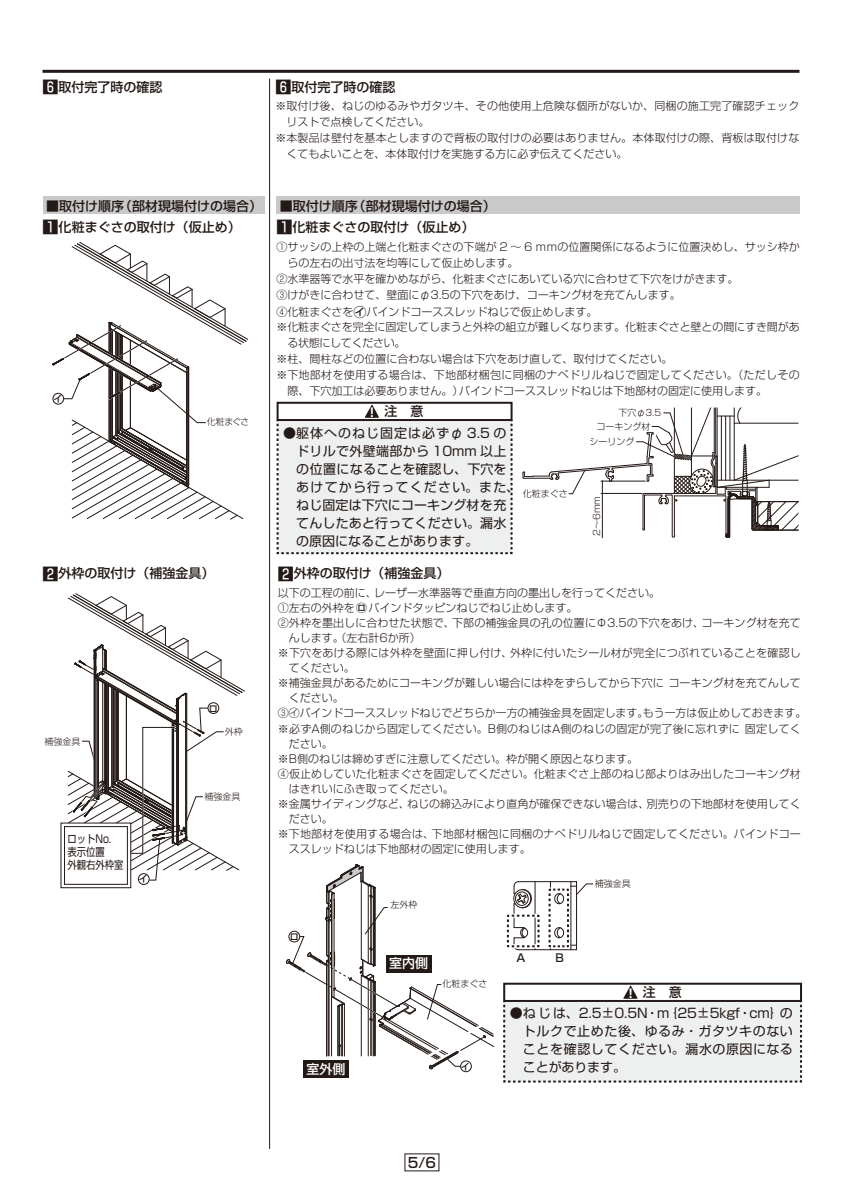
<style>
.page{position:relative;width:842px;height:1191px;background:#fff}
.page>*{position:absolute;margin:0;border:0;box-sizing:border-box;transform-origin:0 0}
.t1{font:14px "Shin Go Pro Medium 90 msp RKSJ H";color:#231916}
.t2{font:13px/18px "Shin Go Pro Regular 90 msp RKSJ H";letter-spacing:.025em;color:#231916}
.t3{font:13px/21.7px "Shin Go Pro Medium 90 msp RKSJ H";color:#231916}
.t4{font:13px "Shin Go Pro Medium 90 msp RKSJ H";color:#fff}
.t5{font:11px/15px "Shin Go Pro Light 90 msp RKSJ H";color:#231916}
.t6{font:11px "Shin Go Pro Light 90 msp RKSJ H";letter-spacing:.02em;color:#231916}
.t7{font:11px "Shin Go Pro Light 90 msp RKSJ H";letter-spacing:.025em;color:#231916}
.t8{font:11px/13px "Shin Go Pro Regular 90 msp RKSJ H";color:#231916;scale:.85 1}
.t9{font:11px "Shin Go Pro Light 90 msp RKSJ H";letter-spacing:-.025em;color:#231916}
.t10{font:11px "Shin Go Pro Medium 90 msp RKSJ H";color:#231916}
.t11{font:9px "Shin Go Pro Light 90 msp RKSJ H";color:#231916}
.t12{font:9px "Shin Go Pro Medium 90 msp RKSJ H";color:#231916}
.t13{font:8.9px "Shin Go Pro Light 90 msp RKSJ H";letter-spacing:-.06em;color:#231916}
.s1{font-size:16px}
.s2{font-family:"Shin Go Pro Medium 90 msp RKSJ H";font-size:13px}
.s3{font-family:"Shin Go Pro Bold 90 msp RKSJ H";font-size:12.1px;color:#fff}
.s4{font-family:"Shin Go Pro Medium 90 msp RKSJ H"}
</style>
<div class="page">
<hr style="left:43px;top:70px;width:756px;height:3px;background:#231916">
<hr style="left:269px;top:79px;width:1px;height:1069px;background:#231916">
<div style="left:43px;top:197px;width:221px;height:17px;background:#c9c9ca"></div>
<svg style="left:52px;top:242px;width:195px;height:277px"></svg>
<div style="left:276px;top:197px;width:524px;height:17px;background:#c9c9ca"></div>
<div style="left:277px;top:402px;width:236px;height:19px;border:2px solid #231916"></div>
<svg style="left:276px;top:404px;width:237px;height:151px;background:#e9e9e9"></svg>
<svg style="left:522px;top:407px;width:276px;height:131px"></svg>
<div style="left:138px;top:873px;width:11px;height:11px;border:1px solid #231916;border-radius:50%"></div>
<div style="left:61px;top:823px;width:70px;height:64px;background:linear-gradient(to right,#fff,#fff)"></div>
<div style="left:61px;top:822px;width:70px;height:66px;border:1px solid #231916"></div>
<div style="left:64px;top:826px;width:64px;height:58px;border:1px solid #231916"></div>
<svg style="left:67px;top:593px;width:178px;height:287px"></svg>
<div style="left:303px;top:1060px;width:46px;height:17px;background:#231916"></div>
<div style="left:461px;top:1061px;width:10px;height:10px;background:#aba7a6;border-radius:50%"></div>
<div style="left:460px;top:1060px;width:11px;height:11px;border:1px solid #231916;border-radius:50%"></div>
<svg style="left:286px;top:864px;width:208px;height:205px"></svg>
<div style="left:503px;top:982px;width:299px;height:20px;border:2px solid #231916"></div>
<svg style="left:503px;top:985px;width:300px;height:98px"></svg>
<hr style="left:518px;top:881px;width:58px;height:1px;background:#231916">
<hr style="left:571px;top:881px;width:1px;height:68px;background:#231916">
<hr style="left:518px;top:949px;width:58px;height:1px;background:#231916">
<hr style="left:576px;top:881px;width:1px;height:68px;background:#231916">
<hr style="left:550px;top:881px;width:1px;height:68px;background:#231916">
<svg style="left:506px;top:881px;width:34px;height:69px"></svg>
<svg style="left:548px;top:883px;width:45px;height:65px"></svg>
<p class="t3" style="left:43px;top:78px;width:121px"><span class="s1">6</span>取付完了時の確認</p>
<p class="t3" style="left:275px;top:78px;width:121px"><span class="s1">6</span>取付完了時の確認</p>
<p class="t5" style="left:275px;top:100px;width:525px">※ 取付け後、ねじのゆるみやガタツキ、その他使用上危険な個所がないか、同梱の施工完了確認チェック</p>
<p class="t5" style="left:286px;top:116px;width:144px">リストで点検してください。</p>
<p class="t5" style="left:275px;top:132px;width:525px">※ 本製品は壁付を基本としますので背板の取付けの必要はありません。本体取付けの際、背板は取付けな</p>
<p class="t5" style="left:286px;top:148px;width:342px">くてもよいことを、本体取付けを実施する方に必ず伝えてください。</p>
<p class="t3" style="left:43px;top:197px;width:221px">■取付け順序（部材現場付けの場合）<br><span class="s1">1</span>化粧まぐさの取付け（仮止め）</p>
<p class="t12" style="left:54px;top:395px;width:10px">イ</p>
<p class="t13" style="left:207px;top:418px;width:44px">化粧まぐさ</p>
<p class="t3" style="left:42px;top:564px;width:173px"><span class="s1">2</span>外枠の取付け（補強金具）</p>
<p class="t11" style="left:45px;top:738px;width:37px">補強金具</p>
<p class="t8" style="left:67px;top:834px;width:67px">ロットNo.<br>表示位置<br>外観右外枠室</p>
<p class="t12" style="left:139px;top:875px;width:10px">イ</p>
<p class="t12" style="left:209px;top:704px;width:10px">ロ</p>
<p class="t11" style="left:225px;top:728px;width:19px">外枠</p>
<p class="t11" style="left:204px;top:793px;width:37px">補強金具</p>
<p class="t3" style="left:276px;top:197px;width:221px">■取付け順序（部材現場付けの場合）<br><span class="s1">1</span>化粧まぐさの取付け（仮止め）</p>
<p class="t5" style="left:276px;top:240px;width:525px">① サッシの上枠の上端と化粧まぐさの下端が 2 ～ 6 ｍｍの位置関係になるように位置決めし、サッシ枠か</p>
<p class="t5" style="left:287px;top:256px;width:232px">らの左右の出寸法を均等にして仮止めします。</p>
<p class="t5" style="left:276px;top:272px;width:463px">②水準器等で水平を確かめながら、化粧まぐさにあいている穴に合わせて下穴をけがきます。</p>
<p class="t5" style="left:276px;top:288px;width:406px">③けがきに合わせて、壁面にφ3.5の下穴をあけ、コーキング材を充てんします。</p>
<p class="t5" style="left:276px;top:305px;width:525px">④ 化粧まぐさを<span class="s2">㋑</span>バインドコーススレッドねじで仮止めします。<br>※ 化粧まぐさを完全に固定してしまうと外枠の組立が難しくなります。化粧まぐさと壁との間にすき間があ</p>
<p class="t9" style="left:287px;top:338px;width:120px">る状態にしてください。</p>
<p class="t5" style="left:276px;top:352px;width:397px">※柱、間柱などの位置に合わない場合は下穴をあけ直して、取付けてください。</p>
<p class="t7" style="left:276px;top:370px;width:525px">※ 下地部材を使用する場合は、下地部材梱包に同梱のナベドリルねじで固定してください。（ただしその</p>
<p class="t5" style="left:287px;top:384px;width:481px">際、下穴加工は必要ありません。）バインドコーススレッドねじは下地部材の固定に使用します。</p>
<p class="t3" style="left:370px;top:402px;width:55px"><span class="s3">!</span> 注　意</p>
<p class="t2" style="left:296px;top:426px;width:224px;text-indent:-13px">● 躯体へのねじ固定は必ずφ 3.5 のドリルで外壁端部から 10mm 以上の位置になることを確認し、下穴をあけてから行ってください。また、ねじ固定は下穴にコーキング材を充てんしたあと行ってください。漏水の原因になることがあります。</p>
<p class="t11" style="left:618px;top:409px;width:44px">下穴φ3.5</p>
<p class="t11" style="left:596px;top:423px;width:55px">コーキング材</p>
<p class="t11" style="left:589px;top:438px;width:46px">シーリング</p>
<p class="t11" style="left:523px;top:490px;width:46px">化粧まぐさ</p>
<p class="t11" style="left:593px;top:535px;width:41px;rotate:-90deg">2～6mm</p>
<p class="t3" style="left:278px;top:564px;width:173px"><span class="s1">2</span>外枠の取付け（補強金具）</p>
<p class="t5" style="left:278px;top:587px;width:384px">以下の工程の前に、レーザー水準器等で垂直方向の墨出しを行ってください。</p>
<p class="t5" style="left:278px;top:602px;width:301px">①左右の外枠を<span class="s4">㋺</span>バインドタッピンねじでねじ止めします。</p>
<p class="t5" style="left:278px;top:617px;width:524px">②外枠を墨出しに合わせた状態で、下部の補強金具の孔の位置にΦ3.5の下穴をあけ、コーキング材を充て</p>
<p class="t5" style="left:289px;top:632px;width:134px">んします。（左右計6か所）</p>
<p class="t6" style="left:278px;top:648px;width:524px">※下穴をあける際には外枠を壁面に押し付け、外枠に付いたシール材が完全につぶれていることを確認し</p>
<p class="t5" style="left:289px;top:662px;width:67px">てください。</p>
<p class="t5" style="left:278px;top:677px;width:524px">※補強金具があるためにコーキングが難しい場合には枠をずらしてから下穴に コーキング材を充てんして</p>
<p class="t5" style="left:289px;top:692px;width:56px">ください。</p>
<p class="t5" style="left:278px;top:707px;width:530px">③㋑バインドコーススレッドねじでどちらか一方の補強金具を固定します。もう一方は仮止めしておきます。</p>
<p class="t6" style="left:278px;top:724px;width:524px">※必ずA側のねじから固定してください。B側のねじはA側のねじの固定が完了後に忘れずに 固定してく</p>
<p class="t5" style="left:289px;top:738px;width:45px">ださい。</p>
<p class="t5" style="left:278px;top:753px;width:362px">※B側のねじは締めすぎに注意してください。枠が開く原因となります。</p>
<p class="t5" style="left:278px;top:768px;width:524px">④仮止めしていた化粧まぐさを固定してください。化粧まぐさ上部のねじ部よりはみ出したコーキング材</p>
<p class="t5" style="left:289px;top:783px;width:166px">はきれいにふき取ってください。</p>
<p class="t5" style="left:278px;top:798px;width:524px">※ 金属サイディングなど、ねじの締込みにより直角が確保できない場合は、別売りの下地部材を使用してく</p>
<p class="t5" style="left:289px;top:813px;width:45px">ださい。</p>
<p class="t6" style="left:278px;top:829px;width:524px">※ 下地部材を使用する場合は、下地部材梱包に同梱のナベドリルねじで固定してください。バインドコー</p>
<p class="t5" style="left:289px;top:843px;width:243px">ススレッドねじは下地部材の固定に使用します。</p>
<p class="t12" style="left:290px;top:933px;width:10px">ロ</p>
<p class="t4" style="left:307px;top:1064px;width:40px">室外側</p>
<p class="t11" style="left:390px;top:901px;width:28px">左外枠</p>
<p class="t4" style="left:389px;top:958px;width:40px">室内側</p>
<p class="t11" style="left:442px;top:980px;width:46px">化粧まぐさ</p>
<p class="t12" style="left:461px;top:1063px;width:10px">イ</p>
<p class="t10" style="left:516px;top:953px;width:10px">A</p>
<p class="t10" style="left:555px;top:953px;width:10px">B</p>
<p class="t11" style="left:595px;top:880px;width:37px">補強金具</p>
<p class="t3" style="left:628px;top:983px;width:55px"><span class="s3">!</span> 注　意</p>
<p class="t2" style="left:523px;top:1006px;width:271px;text-align:justify;text-indent:-13px">● ねじは、2.5±0.5N・m｛25±5kgf・cm｝のトルクで止めた後、ゆるみ・ガタツキのないことを確認してください。漏水の原因になることがあります。</p>
<p class="t1" style="left:408px;top:1157px;width:30px">5/6</p>
</div>
